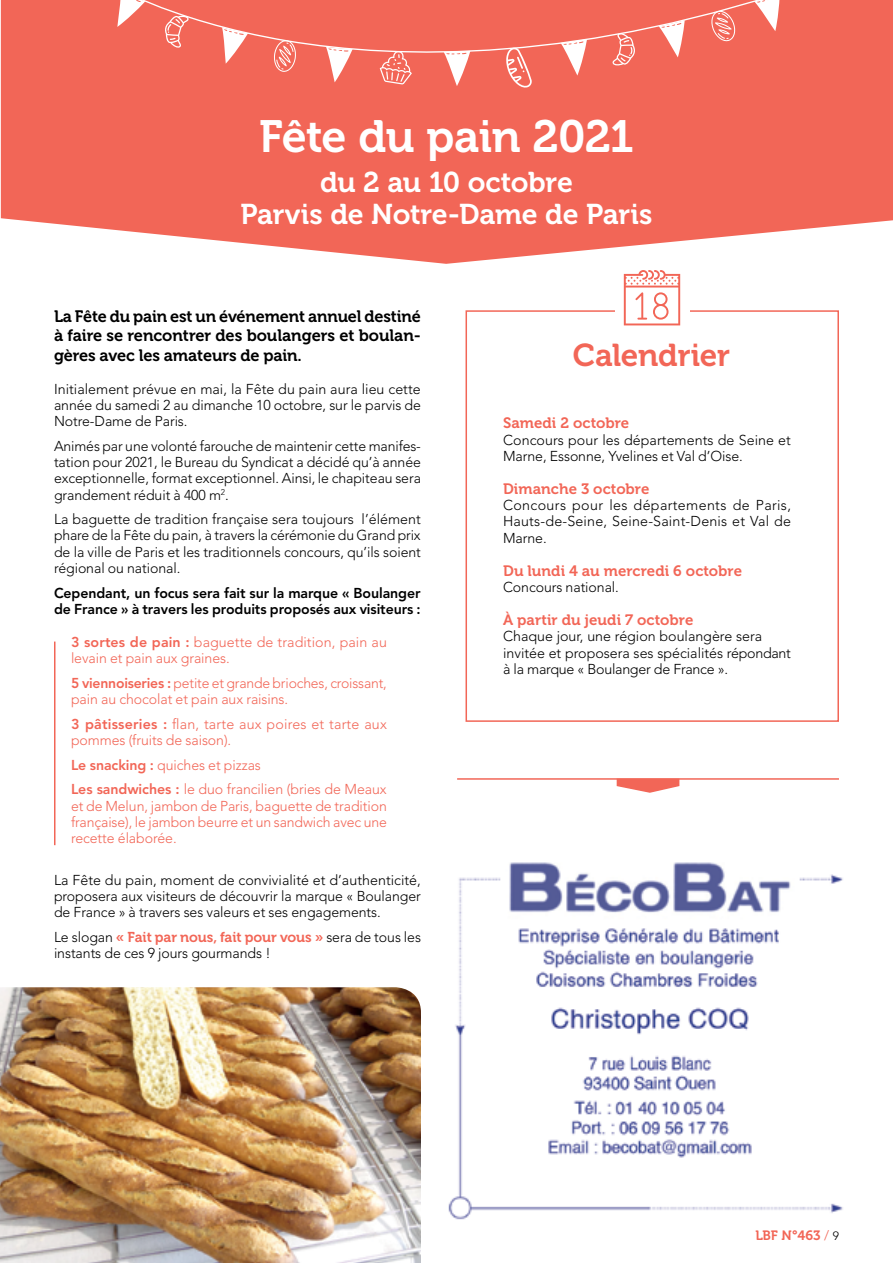
<style>
.page{position:relative;width:893px;height:1263px;background:#fff}
.page>*{position:absolute;margin:0;border:0;box-sizing:border-box;transform-origin:0 0}
.t1{font:45px "Museo 700";letter-spacing:-.015em;color:#fff}
.t2{font:31.5px "Museo 700";letter-spacing:-.005em;color:#f26657}
.t3{font:28.5px/31.5px "Museo 700";letter-spacing:-.01em;color:#fff;text-align:center}
.t4{font:16.5px/19.5px "Museo 700";letter-spacing:-.005em;color:#000;text-align:justify}
.t5{font:15px "Museo 700";letter-spacing:.005em;color:#f26657}
.t6{font:300 14.25px/16.2px "Avenir LT Std";letter-spacing:-.005em;color:#000;text-align:justify}
.t7{font:300 14.25px/16.2px "Avenir LT Std";letter-spacing:-.005em;color:#f26657}
.t8{font:800 14.25px/16.2px "Avenir LT Std";letter-spacing:-.005em;color:#000}
.t9{font:14.25px "Museo 700";letter-spacing:-.005em;color:#f26657}
.t10{font:13.5px "Museo 700";color:#f26657}
.s1{font-weight:800}
.s2{font-family:"Avenir LT Std";font-weight:300;color:#000}
.s3{font-family:"Avenir LT Std";font-weight:300}
.s4{font-family:"Avenir LT Std";font-weight:300;font-size:12px;color:#000}
</style>
<div class="page">
<svg style="left:1px;top:0;width:892px;height:264px;background:#f37669"></svg>
<svg style="left:561px;top:64px;width:26px;height:12px"></svg>
<svg style="left:612px;top:64px;width:23px;height:2px"></svg>
<svg style="left:506px;top:64px;width:26px;height:24px"></svg>
<svg style="left:444px;top:64px;width:26px;height:22px"></svg>
<svg style="left:326px;top:64px;width:27px;height:18px"></svg>
<svg style="left:380px;top:64px;width:32px;height:21px"></svg>
<svg style="left:274px;top:64px;width:22px;height:8px"></svg>
<svg style="left:99px;top:0;width:724px;height:64px;background:#f37265"></svg>
<svg style="left:754px;top:0;width:26px;height:31px"></svg>
<hr style="left:54px;top:641px;width:2px;height:204px;background:#f26657">
<img style="left:449px;top:862px;width:394px;height:358px">
<img style="left:0;top:987px;width:421px;height:276px">
<hr style="left:457px;top:778px;width:382px;height:2px;background:#f26657">
<svg style="left:616px;top:778px;width:64px;height:15px"></svg>
<div style="left:465px;top:310px;width:374px;height:412px;border:2px solid #f26657"></div>
<div style="left:615px;top:264px;width:74px;height:67px;background:#fff"></div>
<svg style="left:624px;top:270px;width:56px;height:55px"></svg>
<h1 class="t1" style="left:259px;top:111px;width:376px">Fête du pain 2021</h1>
<h3 class="t3" style="left:241px;top:167px;width:413px">du 2 au 10 octobre<br>Parvis de Notre-Dame de Paris</h3>
<p class="t4" style="left:54px;top:306px;width:368px">La Fête du pain est un événement annuel destiné à faire se rencontrer des boulangers et boulan&shy;gères avec les amateurs de pain.</p>
<p class="t6" style="left:54px;top:381px;width:368px">Initialement prévue en mai, la Fête du pain aura lieu cette année du samedi 2 au dimanche 10 octobre, sur le parvis de Notre-Dame de Paris.</p>
<p class="t6" style="left:54px;top:438px;width:369px">Animés par une volonté farouche de maintenir cette manifes&shy;tation pour 2021, le Bureau du Syndicat a décidé qu’à année exceptionnelle, format exceptionnel. Ainsi, le chapiteau sera grandement réduit à 400 m<sup>2</sup>.</p>
<p class="t6" style="left:54px;top:511px;width:368px">La baguette de tradition française sera toujours l’élément phare de la Fête du pain, à travers la cérémonie du Grand prix de la ville de Paris et les traditionnels concours, qu’ils soient régional ou national.</p>
<p class="t8" style="left:54px;top:585px;width:368px">Cependant, un focus sera fait sur la marque « Boulanger de France » à travers les produits proposés aux visiteurs :</p>
<p class="t7" style="left:71px;top:634px;width:317px"><span class="s1">3 sortes de pain :</span> baguette de tradition, pain au levain et pain aux graines.</p>
<p class="t7" style="left:71px;top:675px;width:317px"><span class="s1">5 viennoiseries :</span> petite et grande brioches, croissant, pain au chocolat et pain aux raisins.</p>
<p class="t7" style="left:71px;top:716px;width:317px"><span class="s1">3 pâtisseries :</span> flan, tarte aux poires et tarte aux pommes (fruits de saison).</p>
<p class="t7" style="left:71px;top:752px;width:317px;line-height:24.8px"><span class="s1">Le snacking :</span> quiches et pizzas<br><span class="s1">Les sandwiches :</span> le duo francilien (bries de Meaux</p>
<p class="t7" style="left:71px;top:798px;width:317px;text-align:justify">et de Melun, jambon de Paris, baguette de tradition française), le jambon beurre et un sandwich avec une recette élaborée.</p>
<p class="t6" style="left:54px;top:872px;width:368px">La Fête du pain, moment de convivialité et d’authenticité, proposera aux visiteurs de découvrir la marque « Boulanger de France » à travers ses valeurs et ses engagements.</p>
<p class="t9" style="left:54px;top:929px;width:369px"><span class="s2">Le slogan</span> « Fait par nous, fait pour vous » <span class="s2">sera de tous les</span></p>
<p class="t6" style="left:54px;top:945px;width:218px">instants de ces 9 jours gourmands !</p>
<h2 class="t2" style="left:573px;top:338px;width:159px">Calendrier</h2>
<p class="t5" style="left:503px;top:415px;width:128px">Samedi 2 octobre</p>
<p class="t6" style="left:503px;top:432px;width:289px">Concours pour les départements de Seine et<br>Marne, Essonne, Yvelines et Val d’Oise.</p>
<p class="t5" style="left:503px;top:480px;width:148px">Dimanche 3 octobre</p>
<p class="t6" style="left:503px;top:497px;width:289px">Concours pour les départements de Paris, Hauts-de-Seine, Seine-Saint-Denis et Val de Marne.</p>
<p class="t5" style="left:503px;top:562px;width:240px">Du lundi 4 au mercredi 6 octobre</p>
<p class="t6" style="left:503px;top:579px;width:117px">Concours national.</p>
<p class="t5" style="left:503px;top:612px;width:192px">À partir du jeudi 7 octobre</p>
<p class="t6" style="left:503px;top:628px;width:289px;text-align:left">Chaque jour, une région boulangère sera invitée et proposera ses spécialités répondant à la marque « Boulanger de France ».</p>
<p class="t10" style="left:755px;top:1227px;width:85px">LBF N°463 <span class="s3">/</span> <span class="s4">9</span></p>
</div>
